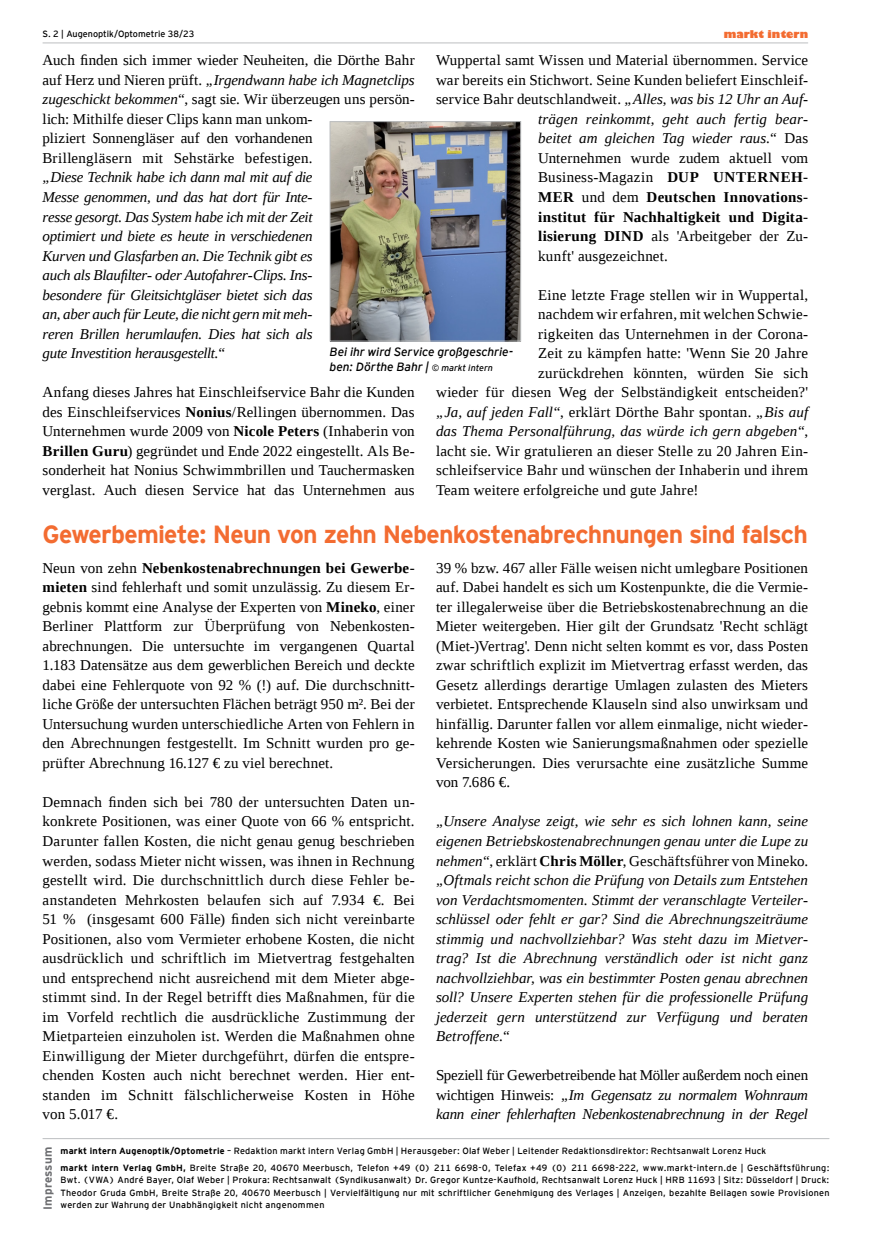
<style>
.page{position:relative;width:872px;height:1234px;background:#fff}
.page>*{position:absolute;margin:0;border:0;box-sizing:border-box;transform-origin:0 0}
.Ueberschrift{font:700 24.75px "Interstate";letter-spacing:-.03em;color:#f36c31}
.Fliesstext{font:15px/19.5px "Liberation Serif";letter-spacing:.015em;color:#000;text-align:justify}
.Fliesstext-2{font:italic 15px/19.5px "Liberation Serif";letter-spacing:-.015em;color:#000;text-align:justify}
.Fliesstext-3{font:700 15px "Liberation Serif";letter-spacing:.02em;color:#000}
.Fliesstext-4{font:italic 15px "Liberation Serif";letter-spacing:.01em;color:#000}
.Fliesstext-5{font:italic 15px "Liberation Serif";letter-spacing:.005em;color:#000}
.Bildunterschrift{font:italic 12px/15px "Interstate";letter-spacing:-.005em;color:#000}
.Impressum_Titel{font:700 11.7px "Interstate";letter-spacing:.01em;color:#6d6e71}
.t1{font:800 10.5px "Gill Sansformi";color:#f36c31}
.t2{font:9px/12.5px "Interstate";letter-spacing:.025em;color:#000;text-align:justify}
.t3{font:9px "Interstate";color:#000}
.s1{font-style:normal}
.s2{font-weight:700}
.s3{font-style:italic}
.s4{font-weight:400}
.s5{font-size:9px}
.s6{font-weight:700;font-style:normal}
</style>
<div class="page">
<hr style="left:43px;top:43px;width:764px;height:1px;background:#bcbec0">
<hr style="left:43px;top:1137px;width:786px;height:1px;background:#bcbec0">
<img style="left:332px;top:123px;width:187px;height:216px">
<div style="left:330px;top:121px;width:191px;height:220px;border:1px solid #bcbec0"></div>
<p class="t3" style="left:43px;top:27px;width:153px">S. 2 | Augenoptik/Optometrie 38/23</p>
<p class="t1" style="left:724px;top:28px;width:86px">markt intern</p>
<p class="Fliesstext-2" style="left:43px;top:51px;width:374px;text-align:left"><span class="s1">Auch finden sich immer wieder Neuheiten, die Dörthe Bahr auf Herz und Nieren prüft.</span> „Irgendwann habe ich Magnetclips zugeschickt bekommen“<span class="s1">, sagt sie. Wir überzeugen uns persön&shy;lich: Mithilfe dieser Clips kann man unkom-<br>pliziert Sonnengläser auf den vorhandenen<br>Brillengläsern mit Sehstärke befestigen.<br></span>„Diese Technik habe ich dann mal mit auf die<br>Messe genommen, und das hat dort für Inte-<br>resse gesorgt. Das System habe ich mit der Zeit<br>optimiert und biete es heute in verschiedenen<br>Kurven und Glasfarben an. Die Technik gibt es<br>auch als Blaufilter- oder Autofahrer-Clips. Ins-<br>besondere für Gleitsichtgläser bietet sich das<br>an, aber auch für Leute, die nicht gern mit meh-<br>reren Brillen herumlaufen. Dies hat sich als<br>gute Investition herausgestellt.“</p>
<p class="Fliesstext" style="left:43px;top:382px;width:374px">Anfang dieses Jahres hat Einschleifservice Bahr die Kunden des Einschleifservices <span class="s2">Nonius</span>/Rellingen übernommen. Das Unternehmen wurde 2009 von <span class="s2">Nicole Peters</span> (Inhaberin von <span class="s2">Brillen Guru</span>) gegründet und Ende 2022 eingestellt. Als Be&shy;sonderheit hat Nonius Schwimmbrillen und Tauchermasken verglast. Auch diesen Service hat das Unternehmen aus</p>
<p class="Fliesstext" style="left:436px;top:51px;width:374px">Wuppertal samt Wissen und Material übernommen. Service</p>
<p class="Fliesstext" style="left:436px;top:70px;width:374px">war bereits ein Stichwort. Seine Kunden beliefert Einschleif-</p>
<p class="Fliesstext" style="left:436px;top:90px;width:374px">service Bahr deutschlandweit. <span class="s3">„Alles, was bis 12 Uhr an Auf-</span></p>
<p class="Fliesstext-5" style="left:538px;top:109px;width:271px">trägen reinkommt, geht auch fertig bear-</p>
<p class="Fliesstext-2" style="left:538px;top:129px;width:271px">beitet am gleichen Tag wieder raus.“ <span class="s1">Das</span></p>
<p class="Fliesstext" style="left:538px;top:148px;width:272px">Unternehmen wurde zudem aktuell vom</p>
<p class="Fliesstext" style="left:538px;top:168px;width:272px">Business-Magazin <span class="s2">DUP UNTERNEH-</span></p>
<p class="Fliesstext-3" style="left:538px;top:187px;width:270px">MER <span class="s4">und dem</span> Deutschen Innovations-</p>
<p class="Fliesstext-3" style="left:538px;top:206px;width:270px">institut für Nachhaltigkeit und Digita-</p>
<p class="Fliesstext" style="left:538px;top:226px;width:272px"><span class="s2">lisierung DIND</span> als 'Arbeitgeber der Zu-</p>
<p class="Fliesstext" style="left:538px;top:246px;width:131px">kunft' ausgezeichnet.</p>
<p class="Fliesstext" style="left:538px;top:285px;width:272px">Eine letzte Frage stellen wir in Wuppertal,</p>
<p class="Fliesstext" style="left:538px;top:304px;width:272px">nachdem wir erfahren, mit welchen Schwie-</p>
<p class="Fliesstext" style="left:538px;top:324px;width:270px">rigkeiten das Unternehmen in der Corona-</p>
<p class="Fliesstext" style="left:538px;top:343px;width:272px">Zeit zu kämpfen hatte: 'Wenn Sie 20 Jahre</p>
<p class="Fliesstext" style="left:538px;top:363px;width:271px">zurückdrehen könnten, würden Sie sich</p>
<p class="Fliesstext" style="left:436px;top:382px;width:374px">wieder für diesen Weg der Selbständigkeit entscheiden?'</p>
<p class="Fliesstext" style="left:436px;top:402px;width:374px"><span class="s3">„Ja, auf jeden Fall“</span>, erklärt Dörthe Bahr spontan. <span class="s3">„Bis auf</span></p>
<p class="Fliesstext-4" style="left:436px;top:421px;width:374px">das Thema Personalführung, das würde ich gern abgeben“<span class="s1">,</span></p>
<p class="Fliesstext" style="left:436px;top:441px;width:374px">lacht sie. Wir gratulieren an dieser Stelle zu 20 Jahren Ein-</p>
<p class="Fliesstext" style="left:436px;top:460px;width:374px">schleifservice Bahr und wünschen der Inhaberin und ihrem</p>
<p class="Fliesstext" style="left:436px;top:480px;width:264px">Team weitere erfolgreiche und gute Jahre!</p>
<p class="Ueberschrift" style="left:43px;top:516px;width:767px">Gewerbemiete: Neun von zehn Nebenkostenabrechnungen sind falsch</p>
<p class="Fliesstext" style="left:43px;top:558px;width:374px">Neun von zehn <span class="s2">Nebenkostenabrechnungen bei Gewerbe&shy;mieten</span> sind fehlerhaft und somit unzulässig. Zu diesem Er&shy;gebnis kommt eine Analyse der Experten von <span class="s2">Mineko</span>, einer Berliner Plattform zur Überprüfung von Nebenkosten&shy;abrechnungen. Die untersuchte im vergangenen Quartal 1.183 Datensätze aus dem gewerblichen Bereich und deckte dabei eine Fehlerquote von 92 % (!) auf. Die durchschnitt&shy;liche Größe der untersuchten Flächen beträgt 950 m². Bei der Untersuchung wurden unterschiedliche Arten von Fehlern in den Abrechnungen festgestellt. Im Schnitt wurden pro ge&shy;prüfter Abrechnung 16.127 € zu viel berechnet.</p>
<p class="Fliesstext" style="left:43px;top:792px;width:374px">Demnach finden sich bei 780 der untersuchten Daten un&shy;konkrete Positionen, was einer Quote von 66 % entspricht.<br>Darunter fallen Kosten, die nicht genau genug beschrieben werden, sodass Mieter nicht wissen, was ihnen in Rechnung gestellt wird. Die durchschnittlich durch diese Fehler be&shy;anstandeten Mehrkosten belaufen sich auf 7.934 €. Bei 51 % (insgesamt 600 Fälle) finden sich nicht vereinbarte Positionen, also vom Vermieter erhobene Kosten, die nicht ausdrücklich und schriftlich im Mietvertrag festgehalten und entsprechend nicht ausreichend mit dem Mieter abge&shy;stimmt sind. In der Regel betrifft dies Maßnahmen, für die im Vorfeld rechtlich die ausdrückliche Zustimmung der Mietparteien einzuholen ist. Werden die Maßnahmen ohne Einwilligung der Mieter durchgeführt, dürfen die entspre&shy;chenden Kosten auch nicht berechnet werden. Hier ent&shy;standen im Schnitt fälschlicherweise Kosten in Höhe von 5.017 €.</p>
<p class="Bildunterschrift" style="left:330px;top:343px;width:185px">Bei ihr wird Service großgeschrie&shy;ben: Dörthe Bahr | <span class="s5">© markt intern</span></p>
<p class="Fliesstext" style="left:436px;top:558px;width:374px">39 % bzw. 467 aller Fälle weisen nicht umlegbare Positionen auf. Dabei handelt es sich um Kostenpunkte, die die Vermie&shy;ter illegalerweise über die Betriebskostenabrechnung an die Mieter weitergeben. Hier gilt der Grundsatz 'Recht schlägt (Miet-)Vertrag'. Denn nicht selten kommt es vor, dass Posten zwar schriftlich explizit im Mietvertrag erfasst werden, das Gesetz allerdings derartige Umlagen zulasten des Mieters verbietet. Entsprechende Klauseln sind also unwirksam und hinfällig. Darunter fallen vor allem einmalige, nicht wieder&shy;kehrende Kosten wie Sanierungsmaßnahmen oder spezielle Versicherungen. Dies verursachte eine zusätzliche Summe von 7.686 €.</p>
<p class="Fliesstext-2" style="left:436px;top:811px;width:374px">„Unsere Analyse zeigt, wie sehr es sich lohnen kann, seine eigenen Betriebskostenabrechnungen genau unter die Lupe zu nehmen“<span class="s1">, erklärt</span> <span class="s6">Chris Möller</span><span class="s1">, Geschäftsführer von Mineko. </span>„Oftmals reicht schon die Prüfung von Details zum Entstehen von Verdachtsmomenten. Stimmt der veranschlagte Verteiler&shy;schlüssel oder fehlt er gar? Sind die Abrechnungszeiträume stimmig und nachvollziehbar? Was steht dazu im Mietver&shy;trag? Ist die Abrechnung verständlich oder ist nicht ganz nachvollziehbar, was ein bestimmter Posten genau abrechnen soll? Unsere Experten stehen für die professionelle Prüfung jederzeit gern unterstützend zur Verfügung und beraten Betroffene.“</p>
<p class="Fliesstext-2" style="left:436px;top:1065px;width:374px"><span class="s1">Speziell für Gewerbetreibende hat Möller außerdem noch einen wichtigen Hinweis:</span> „Im Gegensatz zu normalem Wohnraum kann einer fehlerhaften Nebenkostenabrechnung in der Regel</p>
<p class="t2" style="left:61px;top:1143px;width:707px"><span class="s2">markt intern Augenoptik/Optometrie</span> – Redaktion markt intern Verlag GmbH | Herausgeber: Olaf Weber | Leitender Redaktionsdirektor: Rechtsanwalt Lorenz Huck</p>
<p class="t2" style="left:61px;top:1160px;width:770px"><span class="s2">markt intern Verlag GmbH,</span> Breite Straße 20, 40670 Meerbusch, Telefon +49 (0) 211 6698-0, Telefax +49 (0) 211 6698-222, www.markt-intern.de | Geschäftsführung:<br>Bwt. (VWA) André Bayer, Olaf Weber | Prokura: Rechtsanwalt (Syndikusanwalt) Dr. Gregor Kuntze-Kaufhold, Rechtsanwalt Lorenz Huck | HRB 11693 | Sitz: Düsseldorf | Druck:<br>Theodor Gruda GmbH, Breite Straße 20, 40670 Meerbusch | Vervielfältigung nur mit schriftlicher Genehmigung des Verlages | Anzeigen, bezahlte Beilagen sowie Provisionen</p>
<p class="Impressum_Titel" style="left:39px;top:1209px;width:64px;rotate:-90deg">Impressum</p>
<p class="t2" style="left:61px;top:1197px;width:265px">werden zur Wahrung der Unabhängigkeit nicht angenommen</p>
</div>
